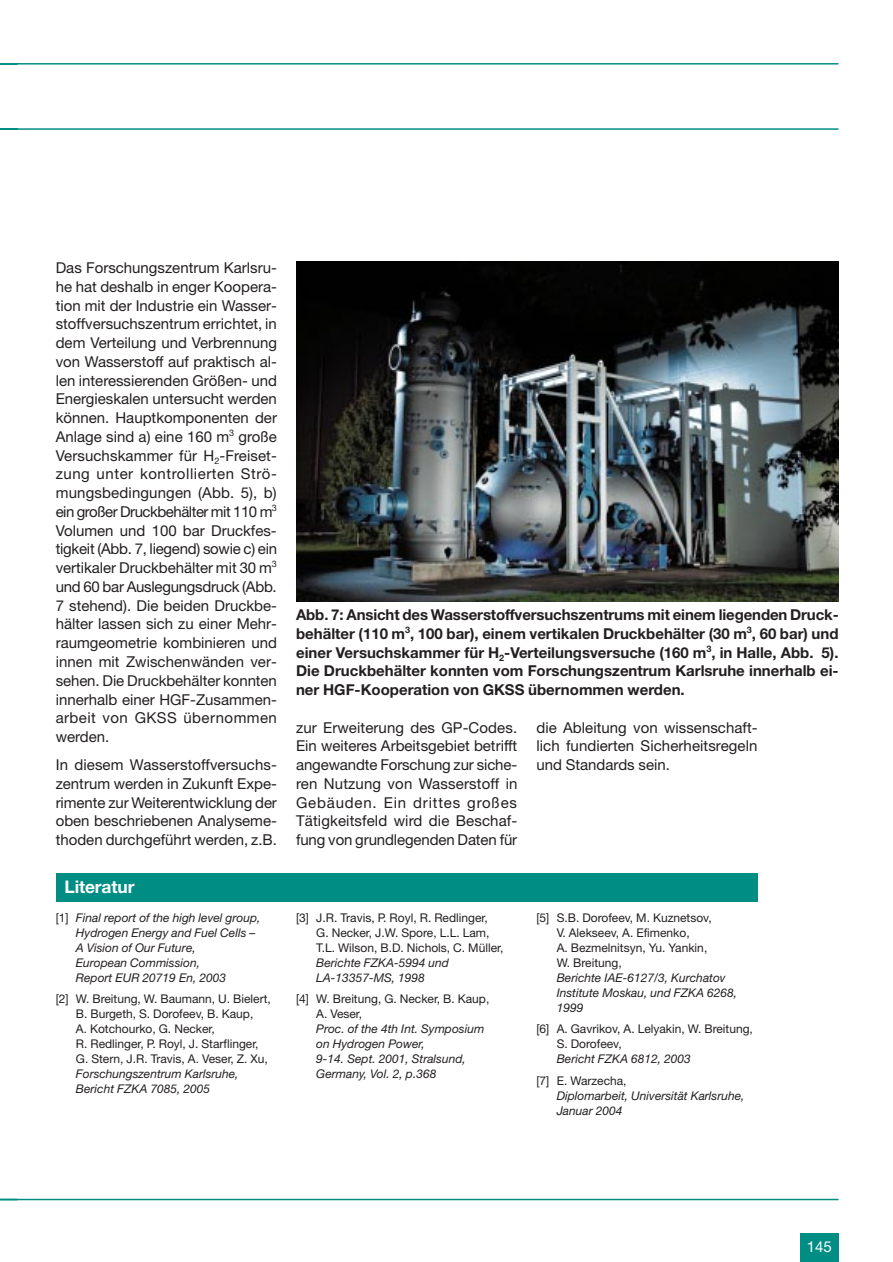
<style>
.page{position:relative;width:893px;height:1262px;background:#fff}
.page>*{position:absolute;margin:0;border:0;box-sizing:border-box;transform-origin:0 0}
.t1{font:700 17.4px "Helvetica Neue";letter-spacing:-.005em;color:#fff}
.t2{font:15px/18.8px "Helvetica Neue";color:#231f20;text-align:justify}
.t3{font:700 15px/18.8px "Helvetica Neue";color:#231f20;text-align:justify}
.t4{font:15px "Helvetica Neue";color:#fff}
.t5{font:12px/15px "Helvetica Neue";color:#231f20}
.t6{font:italic 12px/15px "Helvetica Neue";color:#231f20}
.s1{font-style:normal}
</style>
<div class="page">
<div style="left:800px;top:1233px;width:38px;height:28px;background:#008e84"></div>
<hr style="left:0;top:63px;width:838px;height:2px;background:#008e84">
<hr style="left:0;top:128px;width:838px;height:2px;background:#008e84">
<hr style="left:0;top:1198px;width:838px;height:2px;background:#008e84">
<svg style="left:0;top:1198px;width:17px;height:1px"></svg>
<img style="left:296px;top:262px;width:542px;height:339px">
<div style="left:56px;top:873px;width:701px;height:28px;background:#008e84"></div>
<p class="t2" style="left:56px;top:260px;width:223px">Das Forschungszentrum Karlsru&shy;he hat deshalb in enger Koopera&shy;tion mit der Industrie ein Wasser&shy;stoffversuchszentrum errichtet, in dem Verteilung und Verbrennung von Wasserstoff auf praktisch al&shy;len interessierenden Größen- und Energieskalen untersucht werden können. Hauptkomponenten der Anlage sind a) eine 160 m<sup>3</sup> große Versuchskammer für H<sub>2</sub>-Freiset&shy;zung unter kontrollierten Strö&shy;mungsbedingungen (Abb. 5), b) ein großer Druckbehälter mit 110 m<sup>3<br></sup>Volumen und 100 bar Druckfes&shy;tigkeit (Abb. 7, liegend) sowie c) ein vertikaler Druckbehälter mit 30 m<sup>3 </sup>und 60 bar Auslegungsdruck (Abb.<br>7 stehend). Die beiden Druckbe&shy;hälter lassen sich zu einer Mehr&shy;raumgeometrie kombinieren und innen mit Zwischenwänden ver&shy;sehen. Die Druckbehälter konnten innerhalb einer HGF-Zusammen&shy;arbeit von GKSS übernommen werden.</p>
<p class="t2" style="left:56px;top:757px;width:223px">In diesem Wasserstoffversuchs&shy;zentrum werden in Zukunft Expe&shy;rimente zur Weiterentwicklung der oben beschriebenen Analyseme&shy;thoden durchgeführt werden, z.B.</p>
<p class="t1" style="left:64px;top:880px;width:72px">Literatur</p>
<p class="t6" style="left:76px;top:911px;width:186px;text-indent:-20px"><span class="s1">[1]</span> Final report of the high level group,<br>Hydrogen Energy and Fuel Cells –<br>A Vision of Our Future,<br>European Commission,<br>Report EUR 20719 En, 2003</p>
<p class="t5" style="left:76px;top:992px;width:196px;text-indent:-20px">[2] W. Breitung, W. Baumann, U. Bielert, B. Burgeth, S. Dorofeev, B. Kaup,<br>A. Kotchourko, G. Necker,<br>R. Redlinger, P. Royl, J. Starflinger, G. Stern, J.R. Travis, A. Veser, Z. Xu,</p>
<p class="t6" style="left:76px;top:1067px;width:164px">Forschungszentrum Karlsruhe,<br>Bericht FZKA 7085, 2005</p>
<p class="t3" style="left:296px;top:607px;width:544px">Abb. 7: Ansicht des Wasserstoffversuchszentrums mit einem liegenden Druck&shy;behälter (110 m<sup>3</sup>, 100 bar), einem vertikalen Druckbehälter (30 m<sup>3</sup>, 60 bar) und einer Versuchskammer für H<sub>2</sub>-Verteilungsversuche (160 m<sup>3</sup>, in Halle, Abb. 5).<br>Die Druckbehälter konnten vom Forschungszentrum Karlsruhe innerhalb ei&shy;ner HGF-Kooperation von GKSS übernommen werden.</p>
<p class="t2" style="left:296px;top:719px;width:223px">zur Erweiterung des GP-Codes.<br>Ein weiteres Arbeitsgebiet betrifft angewandte Forschung zur siche&shy;ren Nutzung von Wasserstoff in Gebäuden. Ein drittes großes Tätigkeitsfeld wird die Beschaf&shy;fung von grundlegenden Daten für</p>
<p class="t2" style="left:536px;top:719px;width:223px">die Ableitung von wissenschaft&shy;lich fundierten Sicherheitsregeln und Standards sein.</p>
<p class="t5" style="left:316px;top:911px;width:189px;text-indent:-20px">[3] J.R. Travis, P. Royl, R. Redlinger,<br>G. Necker, J.W. Spore, L.L. Lam,<br>T.L. Wilson, B.D. Nichols, C. Müller,</p>
<p class="t6" style="left:316px;top:956px;width:134px">Berichte FZKA-5994 und<br>LA-13357-MS, 1998</p>
<p class="t5" style="left:316px;top:992px;width:175px;text-indent:-20px">[4] W. Breitung, G. Necker, B. Kaup,<br>A. Veser,</p>
<p class="t6" style="left:316px;top:1022px;width:169px">Proc. of the 4th Int. Symposium on Hydrogen Power,<br>9-14. Sept. 2001, Stralsund,<br>Germany, Vol. 2, p.368</p>
<p class="t5" style="left:556px;top:911px;width:157px;text-indent:-20px">[5] S.B. Dorofeev, M. Kuznetsov,<br>V. Alekseev, A. Efimenko,<br>A. Bezmelnitsyn, Yu. Yankin,<br>W. Breitung,</p>
<p class="t6" style="left:556px;top:971px;width:182px">Berichte IAE-6127/3, Kurchatov<br>Institute Moskau, und FZKA 6268,<br>1999</p>
<p class="t5" style="left:556px;top:1022px;width:198px;text-indent:-20px">[6] A. Gavrikov, A. Lelyakin, W. Breitung,<br>S. Dorofeev,</p>
<p class="t6" style="left:556px;top:1052px;width:136px">Bericht FZKA 6812, 2003</p>
<p class="t5" style="left:536px;top:1074px;width:92px">[7] E. Warzecha,</p>
<p class="t6" style="left:556px;top:1089px;width:189px">Diplomarbeit, Universität Karlsruhe,<br>Januar 2004</p>
<p class="t4" style="left:806px;top:1241px;width:27px">145</p>
</div>
